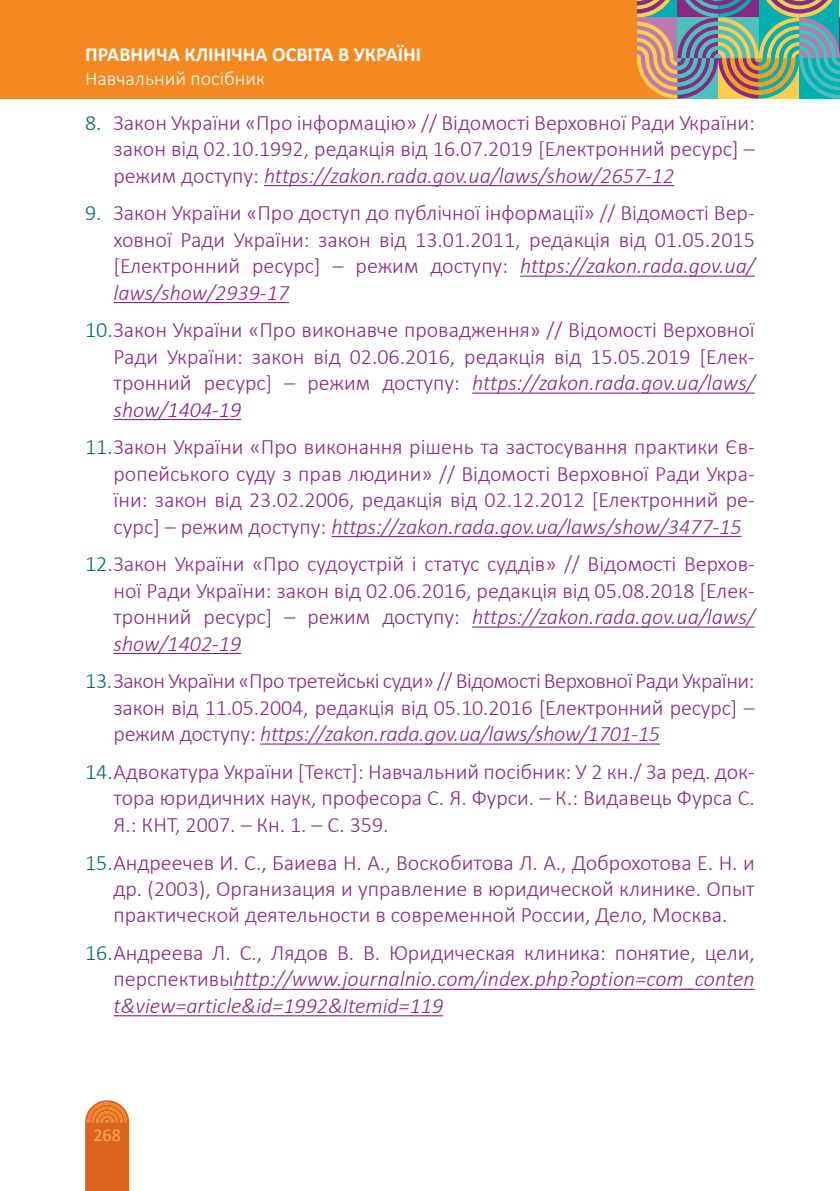
<style>
.page{position:relative;width:840px;height:1191px;background:#fff}
.page>*{position:absolute;margin:0;border:0;box-sizing:border-box;transform-origin:0 0}
.t1{font:300 22px/26.4px "Calibri";color:#8a2885;text-align:justify}
.t2{font:italic 300 22px/26.4px "Calibri";color:#8a2885;text-align:justify}
.t3{font:700 20px "Calibri";color:#fff}
.t4{font:300 20px "Calibri";color:#fff}
.t5{font:18px "Calibri";color:#f8ab58}
.s1{color:#00696e}
.s2{font-style:italic}
.s3{font-style:normal;color:#00696e}
.s4{font-style:normal}
</style>
<div class="page">
<svg style="left:85px;top:1100px;width:44px;height:91px;background:#e0712c"></svg>
<div style="left:0;top:0;width:839px;height:99px;background:#f5881f"></div>
<svg style="left:636px;top:0;width:204px;height:99px;background:#85998b"></svg>
<hr style="left:264px;top:185px;width:410px;height:1px;background:#8a2885">
<hr style="left:520px;top:275px;width:234px;height:2px;background:#8a2885">
<hr style="left:113px;top:302px;width:176px;height:1px;background:#8a2885">
<hr style="left:472px;top:392px;width:282px;height:2px;background:#8a2885">
<hr style="left:113px;top:419px;width:128px;height:1px;background:#8a2885">
<hr style="left:331px;top:536px;width:410px;height:1px;background:#8a2885">
<hr style="left:472px;top:626px;width:282px;height:1px;background:#8a2885">
<hr style="left:113px;top:653px;width:128px;height:1px;background:#8a2885">
<hr style="left:260px;top:743px;width:399px;height:1px;background:#8a2885">
<hr style="left:233px;top:988px;width:521px;height:2px;background:#8a2885">
<hr style="left:113px;top:1015px;width:330px;height:1px;background:#8a2885">
<p class="t3" style="left:85px;top:42px;width:337px">ПРАВНИЧА КЛІНІЧНА ОСВІТА В УКРАЇНІ</p>
<p class="t4" style="left:85px;top:66px;width:181px">Навчальний посібник</p>
<p class="t1" style="left:113px;top:109px;width:642px;text-indent:-28px"><span class="s1">8.</span> Закон України «Про інформацію» // Відомості Верховної Ради України: закон від 02.10.1992, редакція від 16.07.2019 [Електронний ресурс] – режим доступу: <span class="s2">https://zakon.rada.gov.ua/laws/show/2657-12</span></p>
<p class="t1" style="left:113px;top:200px;width:642px;text-indent:-28px"><span class="s1">9.</span> Закон України «Про доступ до публічної інформації» // Відомості Вер&shy;ховної Ради України: закон від 13.01.2011, редакція від 01.05.2015 [Електронний ресурс] – режим доступу: <span class="s2">https://zakon.rada.gov.ua/ laws/show/2939-17</span></p>
<p class="t1" style="left:113px;top:317px;width:642px;text-indent:-28px"><span class="s1">10.</span>Закон України «Про виконавче провадження» // Відомості Верховної Ради України: закон від 02.06.2016, редакція від 15.05.2019 [Елек&shy;тронний ресурс] – режим доступу: <span class="s2">https://zakon.rada.gov.ua/laws/ show/1404-19</span></p>
<p class="t1" style="left:113px;top:434px;width:642px;text-indent:-28px"><span class="s1">11.</span>Закон України «Про виконання рішень та застосування практики Єв&shy;ропейського суду з прав людини» // Відомості Верховної Ради Укра&shy;їни: закон від 23.02.2006, редакція від 02.12.2012 [Електронний ре&shy;сурс] – режим доступу: <span class="s2">https://zakon.rada.gov.ua/laws/show/3477-15</span></p>
<p class="t1" style="left:113px;top:550px;width:642px;text-indent:-28px"><span class="s1">12.</span>Закон України «Про судоустрій і статус суддів» // Відомості Верхов&shy;ної Ради України: закон від 02.06.2016, редакція від 05.08.2018 [Елек&shy;тронний ресурс] – режим доступу: <span class="s2">https://zakon.rada.gov.ua/laws/ show/1402-19</span></p>
<p class="t1" style="left:113px;top:667px;width:642px;text-indent:-28px"><span class="s1">13.</span>Закон України «Про третейські суди» // Відомості Верховної Ради України: закон від 11.05.2004, редакція від 05.10.2016 [Електронний ресурс] – режим доступу: <span class="s2">https://zakon.rada.gov.ua/laws/show/1701-15</span></p>
<p class="t1" style="left:113px;top:758px;width:642px;text-indent:-28px"><span class="s1">14.</span>Адвокатура України [Текст]: Навчальний посібник: У 2 кн./ За ред. док&shy;тора юридичних наук, професора С. Я. Фурси. – К.: Видавець Фурса С.<br>Я.: КНТ, 2007. – Кн. 1. – С. 359.</p>
<p class="t1" style="left:113px;top:848px;width:642px;text-indent:-28px"><span class="s1">15.</span>Андреечев И. С., Баиева Н. А., Воскобитова Л. А., Доброхотова Е. Н. и др. (2003), Организация и управление в юридической клинике. Опыт практической деятельности в современной России, Дело, Москва.</p>
<p class="t2" style="left:113px;top:939px;width:642px;text-indent:-28px"><span class="s3">16.</span><span class="s4">Андреева Л. С., Лядов В. В. Юридическая клиника: понятие, цели, перспективы</span>http://www.journalnio.com/index.php?option=com_conten t&amp;view=article&amp;id=1992&amp;Itemid=119</p>
<p class="t5" style="left:93px;top:1123px;width:29px">268</p>
</div>
